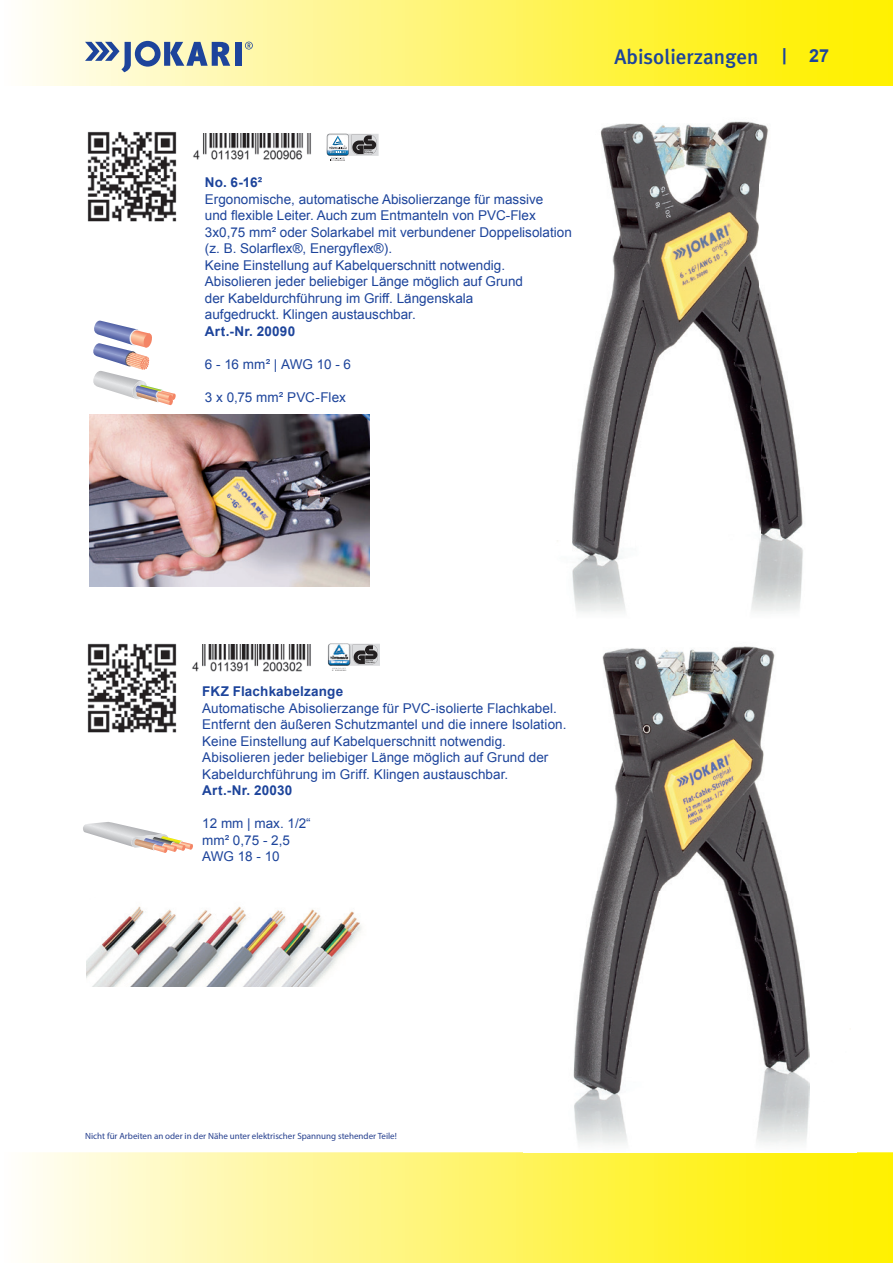
<style>
.page{position:relative;width:893px;height:1263px;background:#fff}
.page>*{position:absolute;margin:0;border:0;box-sizing:border-box;transform-origin:0 0}
.t1{font:500 21px "Meta Plus";color:#1d449b}
.t2{font:13.5px/16.5px "Arial";color:#1d449b}
.t3{font:700 13.5px "Arial";letter-spacing:.015em;color:#1d449b}
.t4{font:9px "Myriad Pro";color:#253f8e}
.s1{font-family:"Arial";font-weight:700;font-size:18px}
</style>
<div class="page">
<svg style="left:29px;top:1152px;width:864px;height:111px;background:#fff56f"></svg>
<div style="left:0;top:0;width:893px;height:86px;background:linear-gradient(to right,#fffcf6,#ffef00)"></div>
<hr style="left:0;top:0;width:1px;height:85px;background:#fff">
<svg style="left:245px;top:42px;width:8px;height:7px"></svg>
<div style="left:235px;top:42px;width:6px;height:24px;background:#1d449b"></div>
<svg style="left:85px;top:41px;width:145px;height:31px;background:#a1aeb5"></svg>
<img style="left:572px;top:121px;width:231px;height:491px">
<img style="left:523px;top:646px;width:334px;height:507px">
<img style="left:89px;top:414px;width:281px;height:173px">
<img style="left:193px;top:133px;width:118px;height:27px">
<img style="left:87px;top:131px;width:90px;height:91px">
<svg style="left:327px;top:134px;width:52px;height:27px"></svg>
<img style="left:192px;top:645px;width:119px;height:26px">
<img style="left:87px;top:643px;width:90px;height:90px">
<svg style="left:350px;top:644px;width:30px;height:22px"></svg>
<img style="left:86px;top:906px;width:276px;height:81px">
<svg style="left:83px;top:822px;width:110px;height:31px"></svg>
<svg style="left:93px;top:321px;width:83px;height:84px"></svg>
<img style="left:328px;top:643px;width:22px;height:28px">
<h1 class="t1" style="left:614px;top:44px;width:216px">Abisolierzangen | <span class="s1">27</span></h1>
<p class="t3" style="left:205px;top:174px;width:59px">No. 6-16²</p>
<p class="t2" style="left:205px;top:191px;width:368px">Ergonomische, automatische Abisolierzange für massive<br>und flexible Leiter. Auch zum Entmanteln von PVC-Flex 3x0,75 mm² oder Solarkabel mit verbundener Doppelisolation (z. B. Solarflex®, Energyflex®).<br>Keine Einstellung auf Kabelquerschnitt notwendig.<br>Abisolieren jeder beliebiger Länge möglich auf Grund<br>der Kabeldurchführung im Griff. Längenskala<br>aufgedruckt. Klingen austauschbar.</p>
<p class="t3" style="left:205px;top:322px;width:92px">Art.-Nr. 20090</p>
<p class="t2" style="left:205px;top:356px;width:148px">6 - 16 mm² | AWG 10 - 6</p>
<p class="t2" style="left:205px;top:389px;width:142px">3 x 0,75 mm² PVC-Flex</p>
<p class="t3" style="left:202px;top:683px;width:143px">FKZ Flachkabelzange</p>
<p class="t2" style="left:202px;top:700px;width:366px">Automatische Abisolierzange für PVC-isolierte Flachkabel.<br>Entfernt den äußeren Schutzmantel und die innere Isolation.<br>Keine Einstellung auf Kabelquerschnitt notwendig.<br>Abisolieren jeder beliebiger Länge möglich auf Grund der Kabeldurchführung im Griff. Klingen austauschbar.</p>
<p class="t3" style="left:202px;top:782px;width:92px">Art.-Nr. 20030</p>
<p class="t2" style="left:202px;top:815px;width:110px">12 mm | max. 1/2“ mm² 0,75 - 2,5<br>AWG 18 - 10</p>
<p class="t4" style="left:85px;top:1131px;width:313px">Nicht für Arbeiten an oder in der Nähe unter elektrischer Spannung stehender Teile!</p>
</div>
